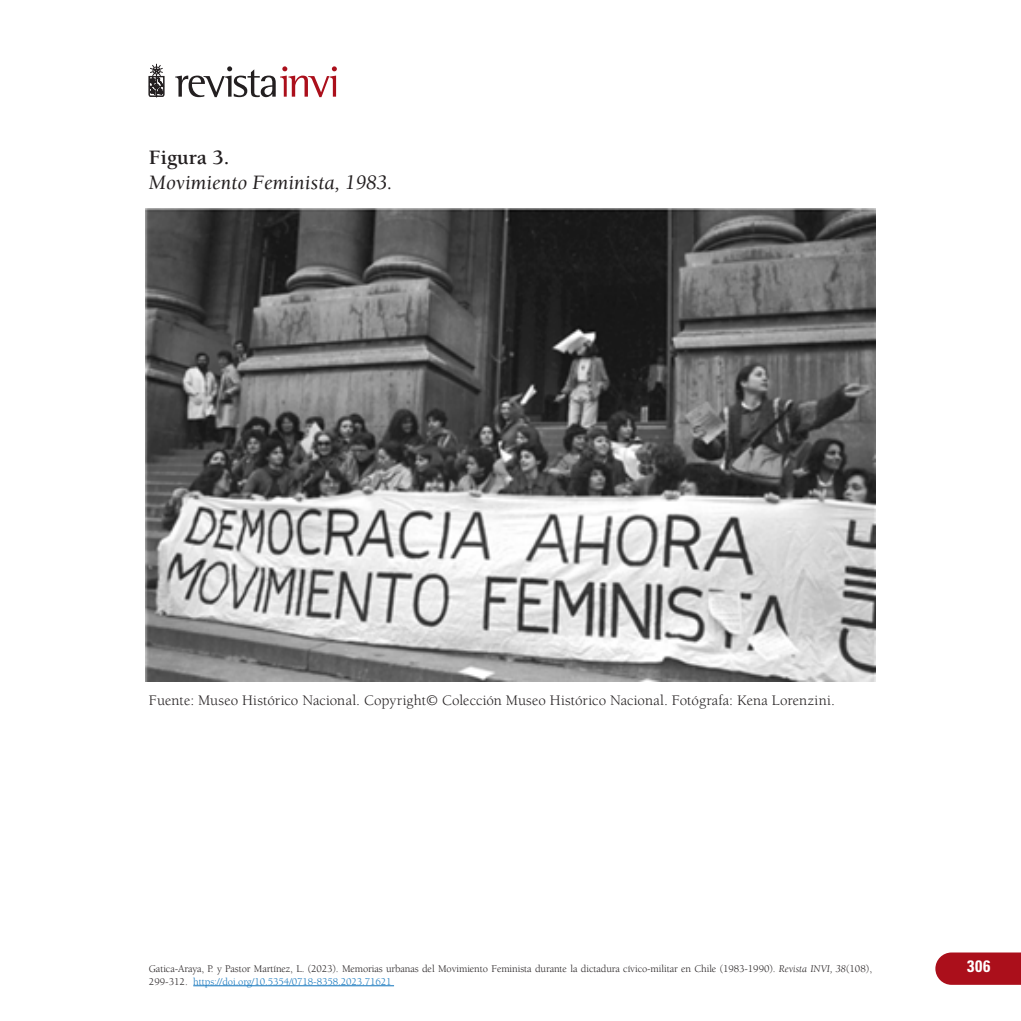
<style>
.page{position:relative;width:1021px;height:1021px;background:#fff}
.page>*{position:absolute;margin:0;border:0;box-sizing:border-box;transform-origin:0 0}
.sub_tablas{font:italic 21px "Berkeley Std";color:#231f20}
.sub_tablas-2{font:700 21px "Berkeley Std";color:#231f20}
.t1{font:700 condensed 16.5px "Univers LT Std";color:#fff}
.pie_de_foto{font:15px "Berkeley Std";letter-spacing:.005em;color:#231f20}
.t2{font:10.5px "Berkeley Std";letter-spacing:-.01em;color:#231f20}
.t3{font:10.5px "Berkeley Std";letter-spacing:-.01em;color:#1074bc}
.s1{font-style:italic}
.s2{color:#231f20}
</style>
<div class="page">
<svg style="left:175px;top:66px;width:162px;height:31px"></svg>
<svg style="left:149px;top:64px;width:15px;height:33px"></svg>
<svg style="left:935px;top:952px;width:85px;height:32px;background:#af1c28"></svg>
<hr style="left:193px;top:985px;width:201px;height:1px;background:#1074bc">
<img style="left:145px;top:208px;width:730px;height:473px">
<p class="sub_tablas-2" style="left:149px;top:146px;width:82px">Figura 3.</p>
<p class="sub_tablas" style="left:149px;top:171px;width:245px">Movimiento Feminista, 1983.</p>
<p class="pie_de_foto" style="left:149px;top:691px;width:687px">Fuente: Museo Histórico Nacional. Copyright© Colección Museo Histórico Nacional. Fotógrafa: Kena Lorenzini.</p>
<p class="t2" style="left:149px;top:963px;width:724px">Gatica-Araya, P. y Pastor Martínez, L. (2023). Memorias urbanas del Movimiento Feminista durante la dictadura cívico-militar en Chile (1983-1990). <span class="s1">Revista INVI, 38</span>(108),</p>
<h2 class="t1" style="left:967px;top:956px;width:25px">306</h2>
<p class="t3" style="left:149px;top:975px;width:244px"><span class="s2">299-312</span><span class="s2">.</span> https://doi.org/10.5354/0718-8358.2023.71621</p>
</div>
